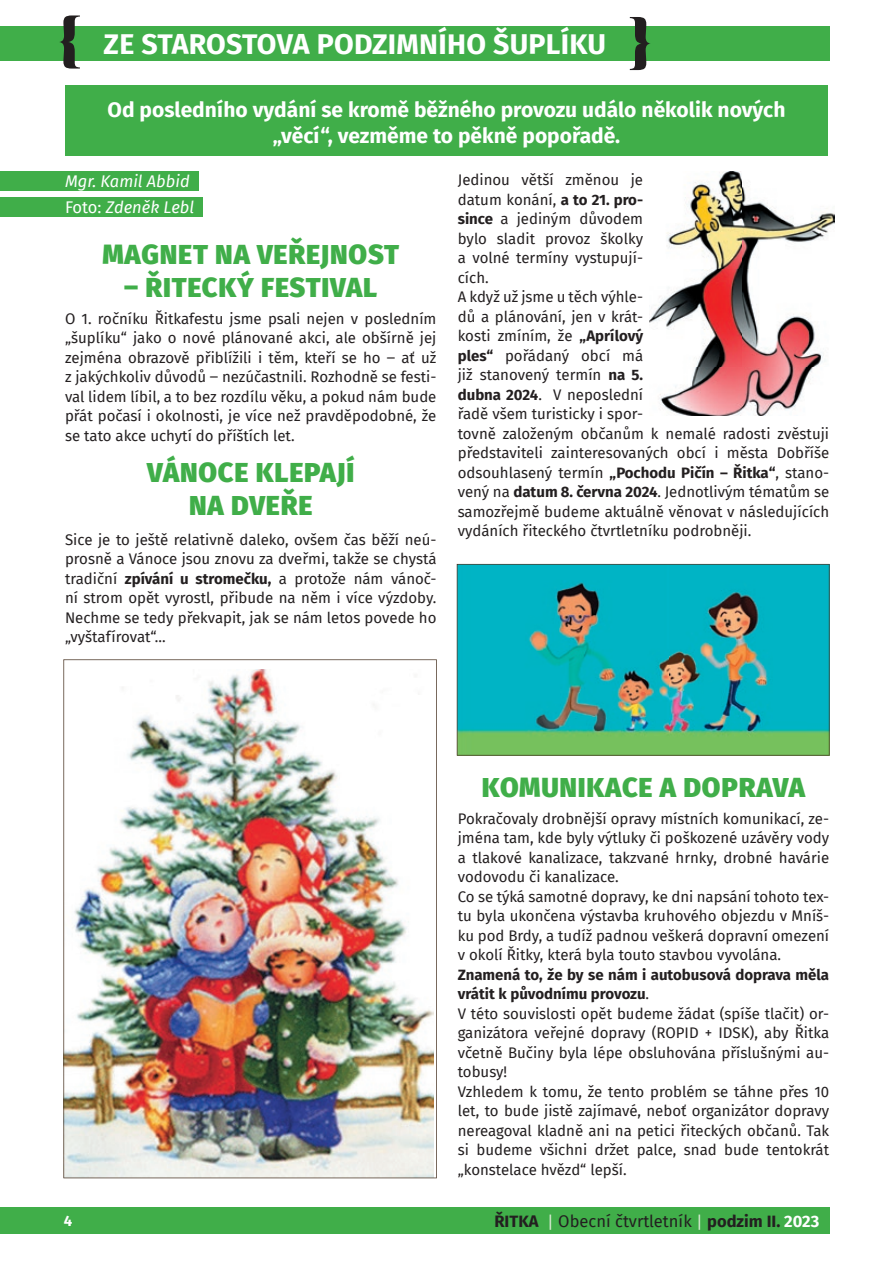
<style>
.page{position:relative;width:893px;height:1263px;background:#fff}
.page>*{position:absolute;margin:0;border:0;box-sizing:border-box;transform-origin:0 0}
.t1{font:700 28.5px "Fira Sans";letter-spacing:.01em;color:#fff}
.t2{font:900 27px/32.4px "Fira Sans";letter-spacing:.03em;color:#40ae49;text-align:center}
.t3{font:700 21px/25.2px "Fira Sans";color:#fff;text-align:center}
.t4{font:16.5px "Fira Sans";color:#231f20}
.t5{font:italic 16.5px/25.8px "Fira Sans";color:#fff}
.t6{font:15px/19.5px "Fira Sans";color:#231f20}
.t7{font:700 15px "Fira Sans";color:#fff}
.s1{font-style:normal}
.s2{font-weight:700}
.s3{color:#d8e9d2}
.s4{font-weight:700;color:#fff}
</style>
<div class="page">
<div style="left:0;top:1208px;width:829px;height:26px;background:#40ae49"></div>
<div style="left:0;top:26px;width:829px;height:34px;background:#40ae49"></div>
<div style="left:0;top:171px;width:198px;height:20px;background:#40ae49"></div>
<div style="left:0;top:197px;width:203px;height:20px;background:#40ae49"></div>
<div style="left:65px;top:85px;width:763px;height:70px;background:#40ae49"></div>
<img style="left:63px;top:659px;width:374px;height:519px">
<img style="left:650px;top:171px;width:185px;height:245px">
<svg style="left:457px;top:564px;width:373px;height:192px;background:#23aba7"></svg>
<svg style="left:59px;top:60px;width:21px;height:1px"></svg>
<svg style="left:630px;top:60px;width:21px;height:1px"></svg>
<h1 class="t1" style="left:104px;top:20px;width:504px">ZE STAROSTOVA PODZIMNÍHO ŠUPLÍKU</h1>
<h3 class="t3" style="left:108px;top:96px;width:679px">Od posledního vydání se kromě běžného provozu událo několik nových „věcí“, vezměme to pěkně popořadě.</h3>
<p class="t5" style="left:65px;top:168px;width:131px">Mgr. Kamil Abbid<br><span class="s1">Foto:</span> Zdeněk Lebl</p>
<h2 class="t2" style="left:102px;top:236px;width:298px">MAGNET NA VEŘEJNOST</h2>
<h2 class="t2" style="left:124px;top:269px;width:255px">– ŘITECKÝ FESTIVAL</h2>
<p class="t6" style="left:65px;top:308px;width:373px;text-align:justify">O 1. ročníku Řitkafestu jsme psali nejen v posledním „šuplíku“ jako o nové plánované akci, ale obšírně jej zejména obrazově přiblížili i těm, kteří se ho ‒ ať už z jakýchkoliv důvodů ‒ nezúčastnili. Rozhodně se festi&shy;val lidem líbil, a to bez rozdílu věku, a pokud nám bude přát počasí i okolnosti, je více než pravděpodobné, že se tato akce uchytí do příštích let.</p>
<h2 class="t2" style="left:147px;top:454px;width:209px">VÁNOCE KLEPAJÍ<br>NA DVEŘE</h2>
<p class="t6" style="left:65px;top:529px;width:373px;text-align:justify">Sice je to ještě relativně daleko, ovšem čas běží neú&shy;prosně a Vánoce jsou znovu za dveřmi, takže se chystá tradiční <span class="s2">zpívání u stromečku,</span> a protože nám vánoč&shy;ní strom opět vyrostl, přibude na něm i více výzdoby.<br>Nechme se tedy překvapit, jak se nám letos povede ho „vyštafírovat“...</p>
<p class="t6" style="left:458px;top:170px;width:373px">Jedinou větší změnou je<br>datum konání, <span class="s2">a to 21. pro-<br>since</span> a jediným důvodem<br>bylo sladit provoz školky<br>a volné termíny vystupují-<br>cích.<br>A když už jsme u těch výhle-<br>dů a plánování, jen v krát-<br>kosti zmíním, že <span class="s2">„Aprílový<br>ples“</span> pořádaný obcí má<br>již stanovený termín <span class="s2">na 5.<br>dubna 2024</span>. V neposlední<br>řadě všem turisticky i spor-<br>tovně založeným občanům k nemalé radosti zvěstuji představiteli zainteresovaných obcí i města Dobříše odsouhlasený termín <span class="s2">„Pochodu Pičín – Řitka“</span>, stano&shy;vený na <span class="s2">datum 8. června 2024</span>. Jednotlivým tématům se samozřejmě budeme aktuálně věnovat v následujících vydáních řiteckého čtvrtletníku podrobněji.</p>
<h2 class="t2" style="left:482px;top:769px;width:325px">KOMUNIKACE A DOPRAVA</h2>
<p class="t6" style="left:458px;top:808px;width:373px">Pokračovaly drobnější opravy místních komunikací, ze&shy;jména tam, kde byly výtluky či poškozené uzávěry vody a tlakové kanalizace, takzvané hrnky, drobné havárie vodovodu či kanalizace.<br>Co se týká samotné dopravy, ke dni napsání tohoto tex&shy;tu byla ukončena výstavba kruhového objezdu v Mníš&shy;ku pod Brdy, a tudíž padnou veškerá dopravní omezení v okolí Řitky, která byla touto stavbou vyvolána.</p>
<p class="t6" style="left:458px;top:964px;width:373px"><span class="s2">Znamená to, že by se nám i autobusová doprava měla vrátit k původnímu provozu</span>.<br>V této souvislosti opět budeme žádat (spíše tlačit) or&shy;ganizátora veřejné dopravy (ROPID + IDSK), aby Řitka včetně Bučiny byla lépe obsluhována příslušnými au&shy;tobusy!<br>Vzhledem k tomu, že tento problém se táhne přes 10 let, to bude jistě zajímavé, neboť organizátor dopravy nereagoval kladně ani na petici řiteckých občanů. Tak si budeme všichni držet palce, snad bude tentokrát „konstelace hvězd“ lepší.</p>
<p class="t7" style="left:64px;top:1208px;width:10px">4</p>
<p class="t4" style="left:494px;top:1208px;width:326px"><span class="s2">ŘITKA</span> <span class="s3">|</span> Obecní čtvrtletník <span class="s3">|</span> <span class="s2">podzim II.</span> <span class="s4">2023</span></p>
</div>
